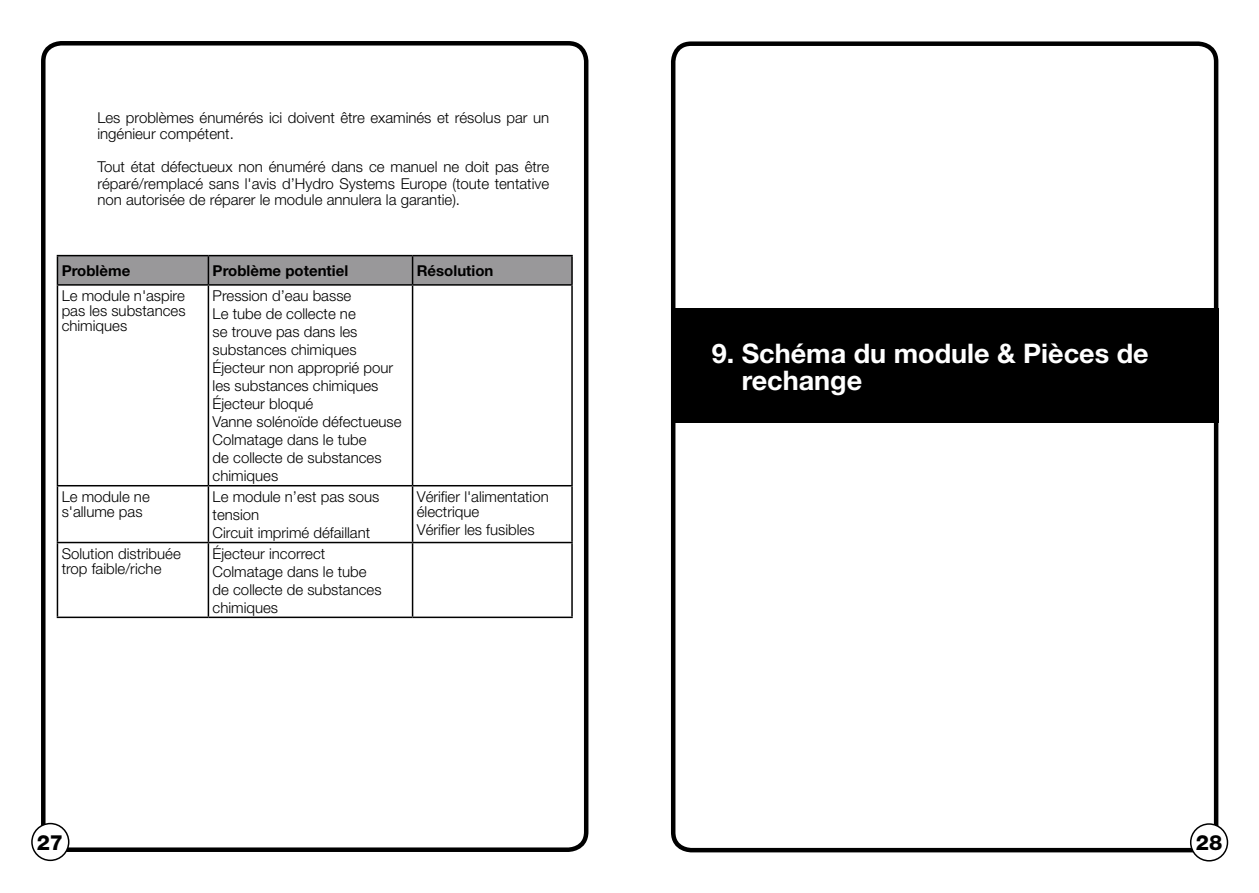
<style>
.page{position:relative;width:1259px;height:893px;background:#fff}
.page>*{position:absolute;margin:0;border:0;box-sizing:border-box;transform-origin:0 0}
.t1{font:700 27px/27px "Helvetica Neue";color:#fff}
.t2{font:800 21px "Helvetica Neue";color:#000}
.t3{font:300 15px/18px "Helvetica Neue";color:#000}
.t4{font:700 15px "Helvetica Neue";color:#000}
</style>
<div class="page">
<div style="left:671px;top:41px;width:547px;height:811px;border:4px solid #000;border-radius:18px"></div>
<div style="left:1190px;top:824px;width:37px;height:37px;background:#fff;border-radius:50%"></div>
<div style="left:1190px;top:823px;width:38px;height:38px;border:2px solid #000;border-radius:50%"></div>
<div style="left:41px;top:41px;width:547px;height:811px;border:4px solid #000;border-radius:18px"></div>
<div style="left:32px;top:824px;width:37px;height:36px;background:#fff;border-radius:50%"></div>
<div style="left:31px;top:823px;width:38px;height:38px;border:2px solid #000;border-radius:50%"></div>
<hr style="left:57px;top:255px;width:151px;height:1px;background:#000">
<hr style="left:208px;top:255px;width:204px;height:1px;background:#000">
<hr style="left:412px;top:255px;width:161px;height:1px;background:#000">
<div style="left:57px;top:256px;width:514px;height:28px;background:#99989a"></div>
<hr style="left:571px;top:256px;width:2px;height:28px;background:#000">
<hr style="left:57px;top:284px;width:151px;height:2px;background:#000">
<hr style="left:57px;top:286px;width:1px;height:199px;background:#000">
<hr style="left:208px;top:284px;width:204px;height:2px;background:#000">
<hr style="left:208px;top:286px;width:1px;height:199px;background:#000">
<hr style="left:412px;top:284px;width:161px;height:2px;background:#000">
<hr style="left:412px;top:286px;width:1px;height:199px;background:#000">
<hr style="left:571px;top:286px;width:2px;height:199px;background:#000">
<hr style="left:57px;top:485px;width:151px;height:1px;background:#000">
<hr style="left:57px;top:486px;width:1px;height:56px;background:#000">
<hr style="left:208px;top:485px;width:204px;height:1px;background:#000">
<hr style="left:208px;top:486px;width:1px;height:56px;background:#000">
<hr style="left:412px;top:485px;width:161px;height:1px;background:#000">
<hr style="left:412px;top:486px;width:1px;height:56px;background:#000">
<hr style="left:571px;top:486px;width:2px;height:56px;background:#000">
<hr style="left:57px;top:542px;width:151px;height:1px;background:#000">
<hr style="left:57px;top:543px;width:1px;height:74px;background:#000">
<hr style="left:208px;top:542px;width:204px;height:1px;background:#000">
<hr style="left:208px;top:543px;width:1px;height:74px;background:#000">
<hr style="left:412px;top:542px;width:161px;height:1px;background:#000">
<hr style="left:412px;top:543px;width:1px;height:74px;background:#000">
<hr style="left:571px;top:543px;width:2px;height:74px;background:#000">
<hr style="left:57px;top:617px;width:151px;height:1px;background:#000">
<hr style="left:208px;top:617px;width:204px;height:1px;background:#000">
<hr style="left:412px;top:617px;width:161px;height:1px;background:#000">
<div style="left:674px;top:308px;width:544px;height:115px;background:#000"></div>
<p class="t3" style="left:97px;top:109px;width:453px;line-height:16.5px">Les problèmes énumérés ici doivent être examinés et résolus par un ingénieur compétent.</p>
<p class="t3" style="left:97px;top:158px;width:453px;line-height:16.5px;text-align:justify">Tout état défectueux non énuméré dans ce manuel ne doit pas être réparé/remplacé sans l'avis d’Hydro Systems Europe (toute tentative non autorisée de réparer le module annulera la garantie).</p>
<p class="t4" style="left:62px;top:262px;width:70px">Problème</p>
<p class="t4" style="left:213px;top:262px;width:137px">Problème potentiel</p>
<p class="t4" style="left:417px;top:262px;width:78px">Résolution</p>
<p class="t3" style="left:62px;top:288px;width:125px;line-height:15px;text-align:justify">Le module n'aspire pas les substances chimiques</p>
<p class="t3" style="left:213px;top:287px;width:190px">Pression d’eau basse<br>Le tube de collecte ne<br>se trouve pas dans les substances chimiques<br>Éjecteur non approprié pour les substances chimiques<br>Éjecteur bloqué<br>Vanne solénoïde défectueuse<br>Colmatage dans le tube<br>de collecte de substances chimiques</p>
<p class="t3" style="left:62px;top:489px;width:90px;line-height:15px">Le module ne s'allume pas</p>
<p class="t3" style="left:213px;top:488px;width:168px">Le module n’est pas sous tension<br>Circuit imprimé défaillant</p>
<p class="t3" style="left:417px;top:489px;width:133px;line-height:15px">Vérifier l'alimentation électrique</p>
<p class="t3" style="left:417px;top:521px;width:119px">Vérifier les fusibles</p>
<p class="t3" style="left:62px;top:546px;width:121px;line-height:15px">Solution distribuée trop faible/riche</p>
<p class="t3" style="left:213px;top:544px;width:170px">Éjecteur incorrect<br>Colmatage dans le tube de collecte de substances chimiques</p>
<h2 class="t2" style="left:37px;top:830px;width:28px">27</h2>
<h1 class="t1" style="left:742px;top:339px;width:408px;text-indent:-30px">9. Schéma du module &amp; Pièces de rechange</h1>
<h2 class="t2" style="left:1195px;top:830px;width:28px">28</h2>
</div>
